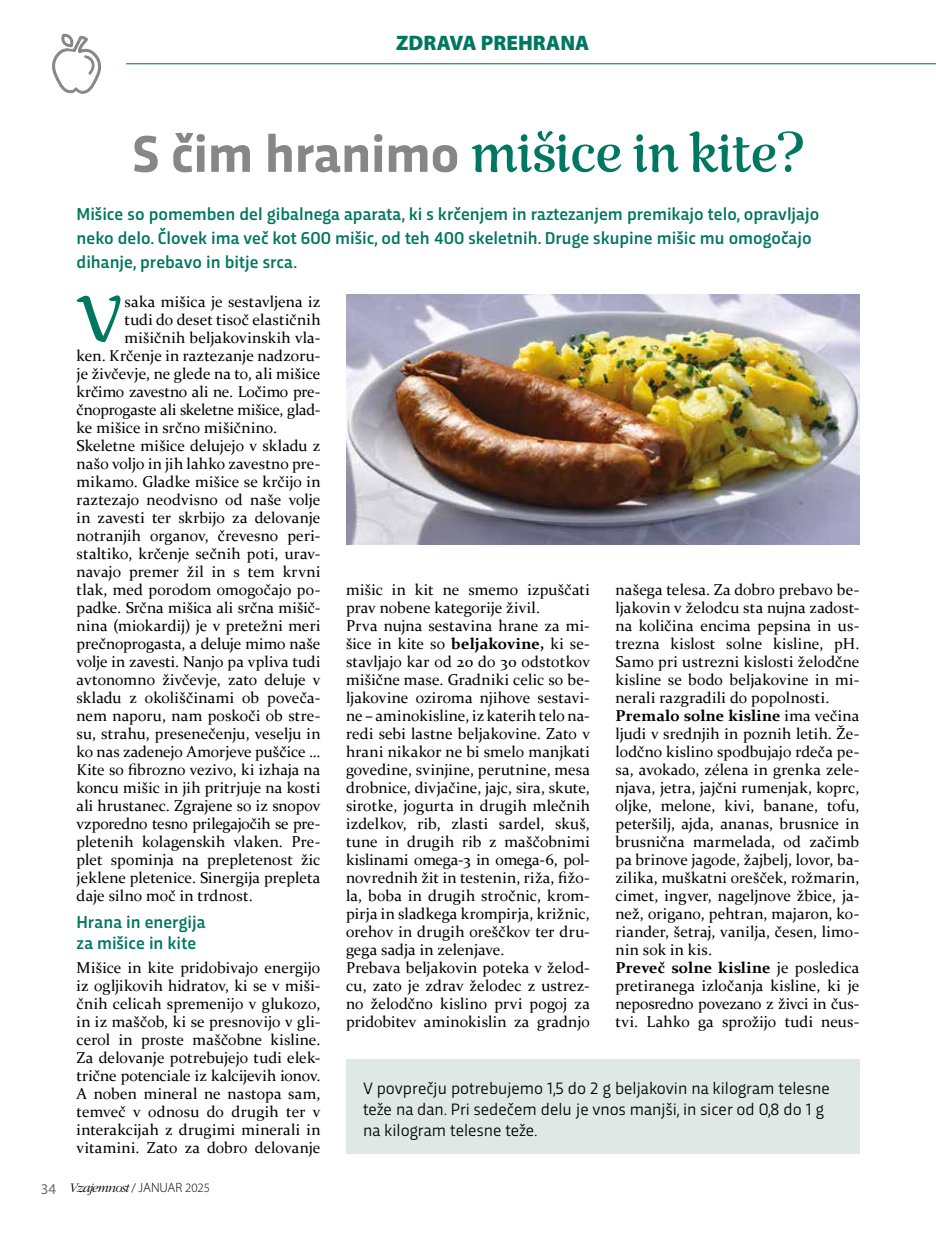
<style>
.page{position:relative;width:936px;height:1234px;background:#fff}
.page>*{position:absolute;margin:0;border:0;box-sizing:border-box;transform-origin:0 0}
.t1{font:67.35px "Rumba Std Large";color:#007760}
.t2{font:54px "Rumba Std Large";color:#007760}
.t3{font:900 21px "Myriad Pro";color:#007760}
.t4{font:500 18px/24px "Trasandina";color:#007760}
.t5{font:17.25px/21px "Trasandina";color:#000}
.t6{font:15.75px/18px "Constantia";letter-spacing:.005em;color:#000}
.t7{font:15.75px "Constantia";letter-spacing:-.015em;color:#000}
.t8{font:15.75px "Constantia";letter-spacing:-.02em;color:#000}
.t9{font:italic 300 13.5px "ITC Garamond Std";letter-spacing:-.06em;color:#000}
.s1{font-family:"Trasandina";font-weight:700;color:#878787}
.s2{font-weight:700}
.s3{font-family:"Myriad Pro";font-weight:400;font-style:normal;font-size:15px;color:#706f6f}
.s4{font-family:"Myriad Pro";font-style:normal;font-size:12.75px}
.s5{font-family:"Myriad Pro";font-style:normal}
</style>
<div class="page">
<svg style="left:52px;top:33px;width:49px;height:61px"></svg>
<hr style="left:126px;top:63px;width:809px;height:1px;background:#007760">
<div style="left:346px;top:1058px;width:513px;height:94px;background:#e0e8e5"></div>
<img style="left:346px;top:294px;width:513px;height:251px">
<h3 class="t3" style="left:396px;top:29px;width:194px">ZDRAVA PREHRANA</h3>
<h2 class="t2" style="left:132px;top:122px;width:672px"><span class="s1">S čim hranimo</span> mišice in kite?</h2>
<p class="t4" style="left:77px;top:200px;width:744px">Mišice so pomemben del gibalnega aparata, ki s krčenjem in raztezanjem premikajo telo, opravljajo neko delo. Človek ima več kot 600 mišic, od teh 400 skeletnih. Druge skupine mišic mu omogočajo dihanje, prebavo in bitje srca.</p>
<h1 class="t1" style="left:76px;top:280px;width:45px">V</h1>
<p class="t6" style="left:124px;top:291px;width:197px">saka mišica je sestavljena iz</p>
<p class="t6" style="left:124px;top:309px;width:197px">tudi do deset tisoč elastičnih</p>
<p class="t6" style="left:124px;top:327px;width:197px">mišičnih beljakovinskih vla-</p>
<p class="t6" style="left:77px;top:345px;width:245px">ken. Krčenje in raztezanje nadzoru-</p>
<p class="t6" style="left:77px;top:363px;width:245px">je živčevje, ne glede na to, ali mišice</p>
<p class="t6" style="left:77px;top:381px;width:245px">krčimo zavestno ali ne. Ločimo pre-</p>
<p class="t8" style="left:77px;top:398px;width:245px">čnoprogaste ali skeletne mišice, glad-</p>
<p class="t6" style="left:77px;top:417px;width:202px">ke mišice in srčno mišičnino.</p>
<p class="t6" style="left:77px;top:435px;width:245px">Skeletne mišice delujejo v skladu z</p>
<p class="t6" style="left:77px;top:453px;width:245px">našo voljo in jih lahko zavestno pre-</p>
<p class="t6" style="left:77px;top:471px;width:245px">mikamo. Gladke mišice se krčijo in</p>
<p class="t6" style="left:77px;top:489px;width:245px">raztezajo neodvisno od naše volje</p>
<p class="t6" style="left:77px;top:507px;width:245px">in zavesti ter skrbijo za delovanje</p>
<p class="t6" style="left:77px;top:525px;width:245px">notranjih organov, črevesno peri-</p>
<p class="t6" style="left:77px;top:543px;width:245px">staltiko, krčenje sečnih poti, urav-</p>
<p class="t6" style="left:77px;top:561px;width:245px">navajo premer žil in s tem krvni</p>
<p class="t6" style="left:77px;top:579px;width:245px">tlak, med porodom omogočajo po-</p>
<p class="t6" style="left:77px;top:597px;width:245px">padke. Srčna mišica ali srčna mišič-</p>
<p class="t6" style="left:77px;top:615px;width:245px">nina (miokardij) je v pretežni meri</p>
<p class="t6" style="left:77px;top:633px;width:245px">prečnoprogasta, a deluje mimo naše</p>
<p class="t6" style="left:77px;top:651px;width:245px">volje in zavesti. Nanjo pa vpliva tudi</p>
<p class="t6" style="left:77px;top:669px;width:245px">avtonomno živčevje, zato deluje v</p>
<p class="t6" style="left:77px;top:687px;width:245px">skladu z okoliščinami ob poveča-</p>
<p class="t6" style="left:77px;top:705px;width:245px">nem naporu, nam poskoči ob stre-</p>
<p class="t6" style="left:77px;top:723px;width:245px">su, strahu, presenečenju, veselju in</p>
<p class="t7" style="left:77px;top:740px;width:245px">ko nas zadenejo Amorjeve puščice ...</p>
<p class="t6" style="left:77px;top:759px;width:245px">Kite so fibrozno vezivo, ki izhaja na</p>
<p class="t6" style="left:77px;top:777px;width:245px">koncu mišic in jih pritrjuje na kosti</p>
<p class="t6" style="left:77px;top:795px;width:245px">ali hrustanec. Zgrajene so iz snopov</p>
<p class="t7" style="left:77px;top:812px;width:245px">vzporedno tesno prilegajočih se pre-</p>
<p class="t6" style="left:77px;top:831px;width:245px">pletenih kolagenskih vlaken. Pre-</p>
<p class="t6" style="left:77px;top:849px;width:245px">plet spominja na prepletenost žic</p>
<p class="t6" style="left:77px;top:867px;width:245px">jeklene pletenice. Sinergija prepleta</p>
<p class="t6" style="left:77px;top:885px;width:178px">daje silno moč in trdnost.</p>
<p class="t4" style="left:77px;top:909px;width:130px;line-height:21px">Hrana in energija za mišice in kite</p>
<p class="t6" style="left:77px;top:957px;width:245px;text-align:justify">Mišice in kite pridobivajo energijo iz ogljikovih hidratov, ki se v miši&shy;čnih celicah spremenijo v glukozo, in iz maščob, ki se presnovijo v gli&shy;cerol in proste maščobne kisline.<br>Za delovanje potrebujejo tudi elek&shy;trične potenciale iz kalcijevih ionov.<br>A noben mineral ne nastopa sam, temveč v odnosu do drugih ter v interakcijah z drugimi minerali in vitamini. Zato za dobro delovanje</p>
<p class="t6" style="left:346px;top:579px;width:245px">mišic in kit ne smemo izpuščati prav nobene kategorije živil.<br>Prva nujna sestavina hrane za mi&shy;šice in kite so <span class="s2">beljakovine,</span> ki se&shy;stavljajo kar od 20 do 30 odstotkov mišične mase. Gradniki celic so be&shy;ljakovine oziroma njihove sestavi&shy;ne – aminokisline, iz katerih telo na&shy;redi sebi lastne beljakovine. Zato v hrani nikakor ne bi smelo manjkati govedine, svinjine, perutnine, mesa drobnice, divjačine, jajc, sira, skute, sirotke, jogurta in drugih mlečnih izdelkov, rib, zlasti sardel, skuš, tune in drugih rib z maščobnimi kislinami omega-3 in omega-6, pol&shy;novrednih žit in testenin, riža, fižo&shy;la, boba in drugih stročnic, krom&shy;pirja in sladkega krompirja, križnic, orehov in drugih oreščkov ter dru&shy;gega sadja in zelenjave.<br>Prebava beljakovin poteka v želod&shy;cu, zato je zdrav želodec z ustrez&shy;no želodčno kislino prvi pogoj za pridobitev aminokislin za gradnjo</p>
<p class="t6" style="left:615px;top:579px;width:245px">našega telesa. Za dobro prebavo be&shy;ljakovin v želodcu sta nujna zadost&shy;na količina encima pepsina in us&shy;trezna kislost solne kisline, pH.<br>Samo pri ustrezni kislosti želodčne kisline se bodo beljakovine in mi&shy;nerali razgradili do popolnosti.<br><span class="s2">Premalo solne kisline</span> ima večina ljudi v srednjih in poznih letih. Že&shy;lodčno kislino spodbujajo rdeča pe&shy;sa, avokado, zélena in grenka zele&shy;njava, jetra, jajčni rumenjak, koprc, oljke, melone, kivi, banane, tofu, peteršilj, ajda, ananas, brusnice in brusnična marmelada, od začimb pa brinove jagode, žajbelj, lovor, ba&shy;zilika, muškatni orešček, rožmarin, cimet, ingver, nageljnove žbice, ja&shy;než, origano, pehtran, majaron, ko&shy;riander, šetraj, vanilja, česen, limo&shy;nin sok in kis.<br><span class="s2">Preveč solne kisline</span> je posledica pretiranega izločanja kisline, ki je neposredno povezano z živci in čus&shy;tvi. Lahko ga sprožijo tudi neus-</p>
<p class="t5" style="left:363px;top:1076px;width:468px">V povprečju potrebujemo 1,5 do 2 g beljakovin na kilogram telesne teže na dan. Pri sedečem delu je vnos manjši, in sicer od 0,8 do 1 g na kilogram telesne teže.</p>
<p class="t9" style="left:41px;top:1180px;width:171px"><span class="s3">34</span> Vzajemnost <span class="s4">/</span> <span class="s5">JANUAR</span> <span class="s4">2025</span></p>
</div>
